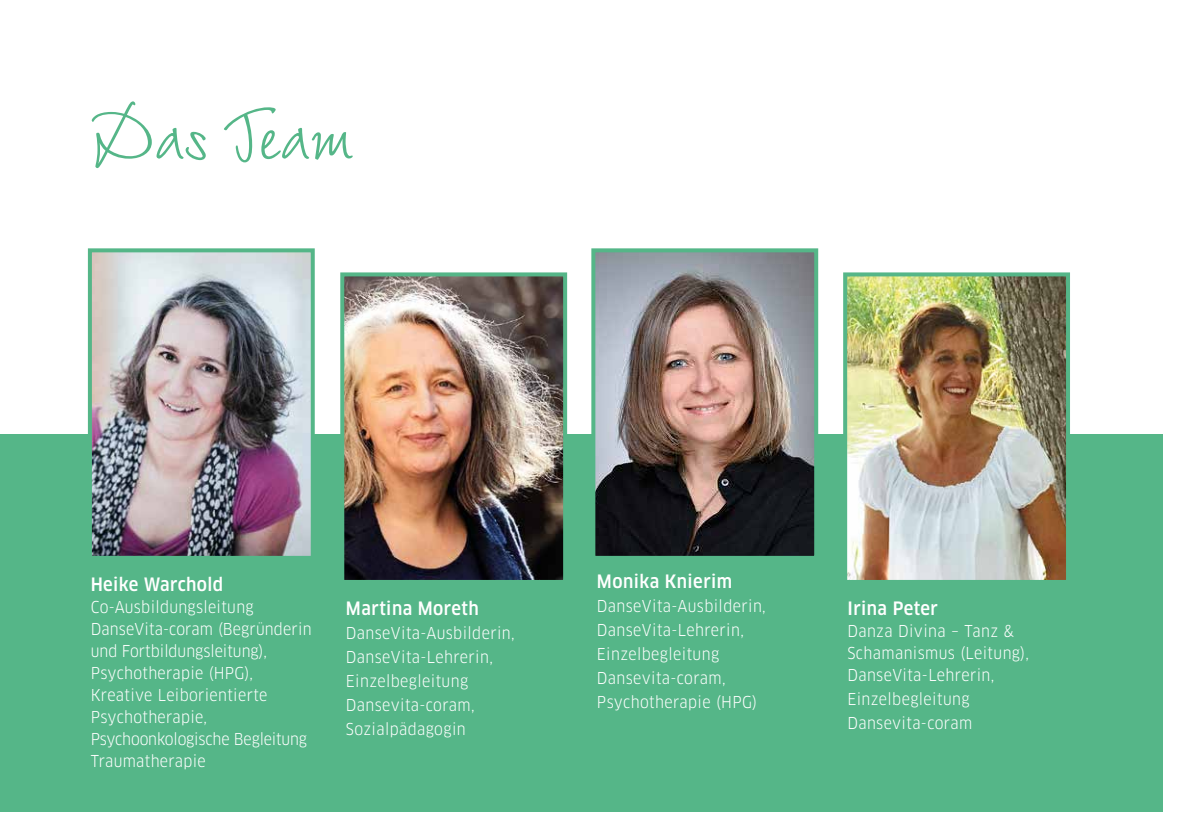
<style>
.page{position:relative;width:1191px;height:840px;background:#fff}
.page>*{position:absolute;margin:0;border:0;box-sizing:border-box;transform-origin:0 0}
.t1{font:100px "Wiesbaden Swing LT Std";color:#55b688}
.t2{font:500 condensed 18px "Clan OT";letter-spacing:.025em;color:#fff}
.t3{font:condensed 16px/24px "Clan OT";letter-spacing:.02em;color:#fff}
</style>
<div class="page">
<div style="left:0;top:434px;width:1162px;height:377px;background:#55b688"></div>
<img style="left:345px;top:277px;width:217px;height:301px">
<div style="left:340px;top:272px;width:227px;height:311px;border:4px solid #55b688"></div>
<img style="left:848px;top:277px;width:217px;height:301px">
<div style="left:843px;top:272px;width:227px;height:311px;border:4px solid #55b688"></div>
<img style="left:596px;top:253px;width:217px;height:301px">
<div style="left:591px;top:248px;width:227px;height:311px;border:4px solid #55b688"></div>
<img style="left:93px;top:253px;width:217px;height:301px">
<div style="left:88px;top:248px;width:227px;height:311px;border:4px solid #55b688"></div>
<h1 class="t1" style="left:88px;top:80px;width:266px">Das Team</h1>
<p class="t2" style="left:597px;top:570px;width:137px">Monika Knierim</p>
<p class="t3" style="left:597px;top:594px;width:170px">DanseVita-Ausbilderin,<br>DanseVita-Lehrerin,<br>Einzelbegleitung<br>Dansevita-coram,<br>Psychotherapie (HPG)</p>
<p class="t2" style="left:91px;top:573px;width:134px">Heike Warchold</p>
<p class="t3" style="left:91px;top:595px;width:222px;line-height:22px">Co-Ausbildungsleitung<br>DanseVita-coram (Begründerin und Fortbildungsleitung),<br>Psychotherapie (HPG),<br>Kreative Leiborientierte<br>Psychotherapie,<br>Psychoonkologische Begleitung<br>Traumatherapie</p>
<p class="t2" style="left:847px;top:597px;width:92px">Irina Peter</p>
<p class="t2" style="left:346px;top:597px;width:134px">Martina Moreth</p>
<p class="t3" style="left:346px;top:620px;width:170px">DanseVita-Ausbilderin,<br>DanseVita-Lehrerin,<br>Einzelbegleitung<br>Dansevita-coram,<br>Sozialpädagogin</p>
<p class="t3" style="left:847px;top:619px;width:183px;line-height:22px">Danza Divina – Tanz &amp;<br>Schamanismus (Leitung),<br>DanseVita-Lehrerin,</p>
<p class="t3" style="left:847px;top:686px;width:126px">Einzelbegleitung<br>Dansevita-coram</p>
</div>
